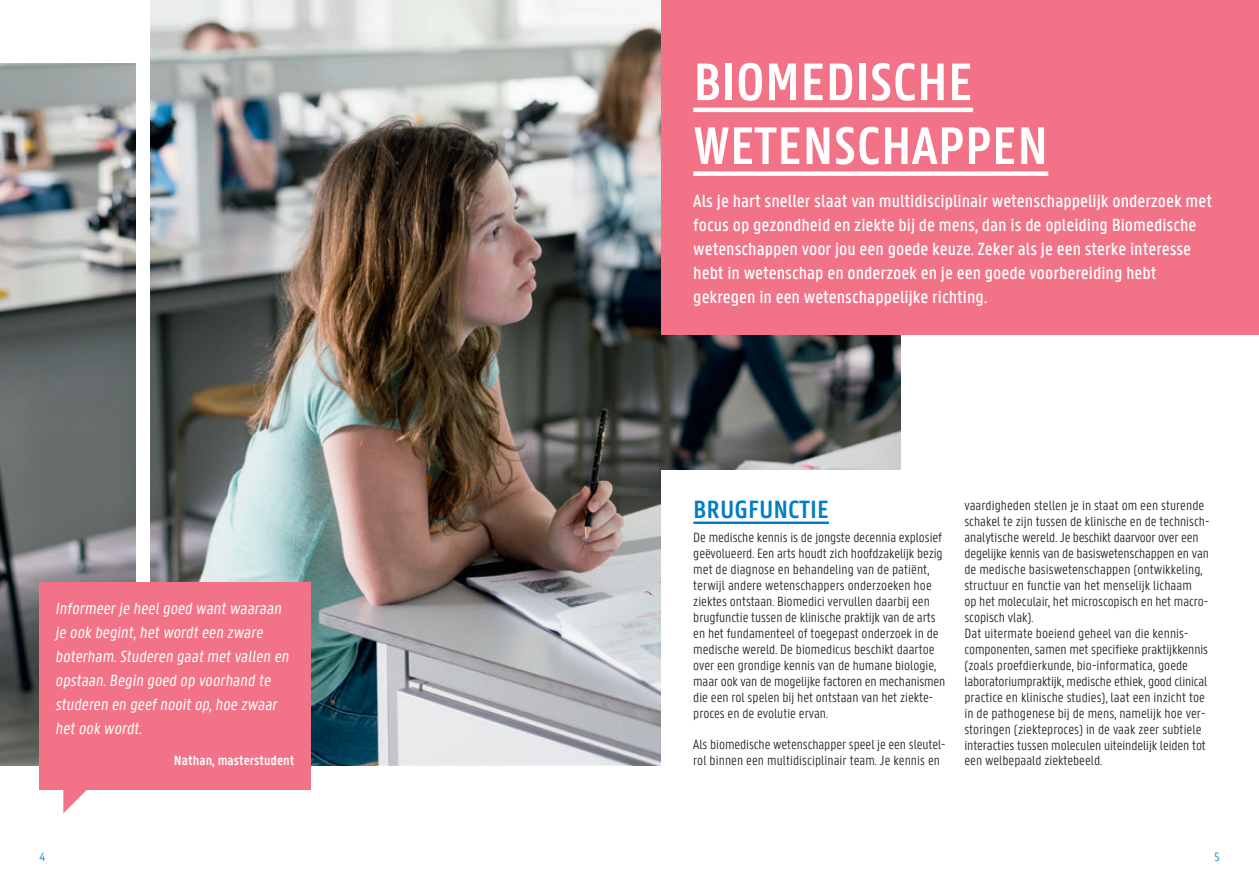
<style>
.page{position:relative;width:1259px;height:893px;background:#fff}
.page>*{position:absolute;margin:0;border:0;box-sizing:border-box;transform-origin:0 0}
.t1{font:600 56.25px/63.8px "U Gent Panno Text";color:#fff}
.t2{font:600 26.7px "U Gent Panno Text";color:#007ec5}
.t3{font:500 18.75px/24px "U Gent Panno Text";color:#fff}
.t4{font:17.25px/24px "U Gent Panno Text";color:#fff}
.t5{font:300 14.25px/15.9px "U Gent Panno Text";color:#231f20}
.t6{font:600 14.25px "U Gent Panno Text";color:#fff}
.t7{font:300 12.75px "U Gent Panno Text";color:#007ec5}
</style>
<div class="page">
<img style="left:151px;top:0;width:749px;height:765px">
<img style="left:0;top:64px;width:135px;height:701px">
<div style="left:39px;top:582px;width:271px;height:207px;background:#f27387"></div>
<div style="left:661px;top:470px;width:303px;height:367px;background:#fff"></div>
<div style="left:661px;top:0;width:598px;height:335px;background:#f27387"></div>
<hr style="left:693px;top:108px;width:280px;height:4px;background:#fff">
<div style="left:693px;top:171px;width:355px;height:5px;background:#fff"></div>
<hr style="left:693px;top:522px;width:136px;height:2px;background:#007ec5">
<svg style="left:63px;top:789px;width:32px;height:24px"></svg>
<p class="t4" style="left:55px;top:596px;width:238px">Informeerje heelgoed wantwaaraan je ook begint,hetwordteen zware boterham.Studeren gaatmetvallen en opstaan.Begin goed op voorhand te studeren en geefnooitop,hoe zwaar hetook wordt.</p>
<p class="t6" style="left:174px;top:752px;width:122px">Nathan, masterstudent</p>
<h1 class="t1" style="left:693px;top:49px;width:356px">BIOMEDISCHE<br>WETENSCHAPPEN</h1>
<p class="t3" style="left:693px;top:189px;width:520px">Als je hart sneller slaat van multidisciplinair wetenschappelijk onderzoek met focus op gezondheid en ziekte bij de mens, dan is de opleiding Biomedische wetenschappen voor jou een goede keuze. Zeker als je een sterke interesse hebt in wetenschap en onderzoek en je een goede voorbereiding hebt gekregen in een wetenschappelijke richting.</p>
<h2 class="t2" style="left:693px;top:493px;width:137px">BRUGFUNCTIE</h2>
<p class="t5" style="left:693px;top:529px;width:254px">De medische kennis is de jongste decennia explosief geëvolueerd. Een arts houdt zich hoofdzakelijk bezig met de diagnose en behandeling van de patiënt, terwijl andere wetenschappers onderzoeken hoe ziektes ontstaan. Biomedici vervullen daarbij een brugfunctie tussen de klinische praktijk van de arts en het fundamenteel of toegepast onderzoek in de medische wereld. De biomedicus beschikt daartoe over een grondige kennis van de humane biologie, maar ook van de mogelijke factoren en mechanismen die een rol spelen bij het ontstaan van het ziekte&shy;proces en de evolutie ervan.</p>
<p class="t5" style="left:693px;top:737px;width:254px">Als biomedische wetenschapper speel je een sleutel&shy;rol binnen een multidisciplinair team. Je kennis en</p>
<p class="t5" style="left:964px;top:498px;width:246px">vaardigheden stellen je in staat om een sturende schakel te zijn tussen de klinische en de technisch-- analytische wereld. Je beschikt daarvoor over een degelijke kennis van de basiswetenschappen en van de medische basiswetenschappen (ontwikkeling, structuur en functie van het menselijk lichaam<br>op het moleculair, het microscopisch en het macro&shy;scopisch vlak).<br>Dat uitermate boeiend geheel van die kennis&shy;componenten, samen met specifieke praktijkkennis (zoals proefdierkunde, bio-informatica, goede laboratoriumpraktijk, medische ethiek, good clinical practice en klinische studies), laat een inzicht toe in de pathogenese bij de mens, namelijk hoe ver&shy;storingen (ziekteproces) in de vaak zeer subtiele interacties tussen moleculen uiteindelijk leiden tot een welbepaald ziektebeeld.</p>
<p class="t7" style="left:39px;top:849px;width:7px">4</p>
<p class="t7" style="left:1214px;top:849px;width:7px">5</p>
</div>
